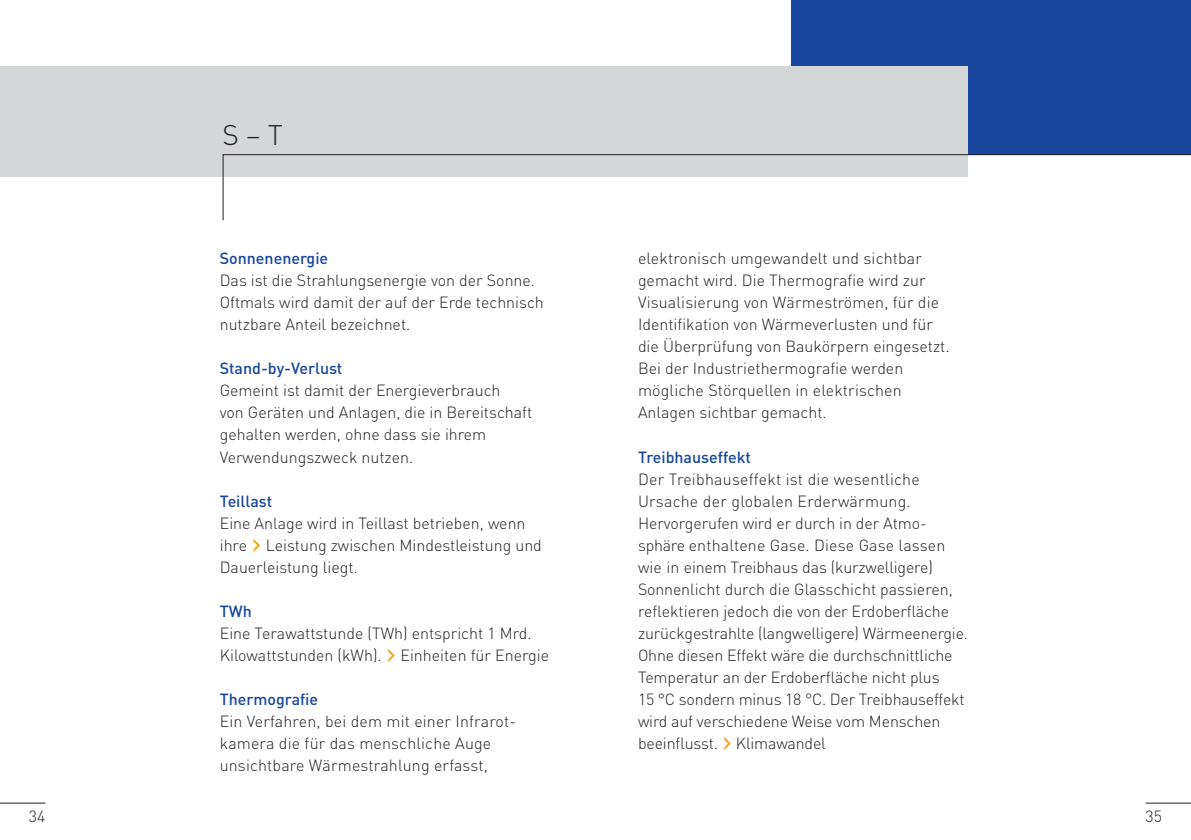
<style>
.page{position:relative;width:1191px;height:840px;background:#fff}
.page>*{position:absolute;margin:0;border:0;box-sizing:border-box;transform-origin:0 0}
.t1{font:300 28px "En BWDIN";color:#231f20}
.t2{font:300 16px/22px "En BWDIN";color:#231f20}
.t3{font:500 16px "En BWDIN";color:#18469d}
.s1{font-weight:400;font-size:32px;color:#f9a51b}
</style>
<div class="page">
<div style="left:0;top:66px;width:595px;height:110px;background:#d5d6d8"></div>
<hr style="left:0;top:802px;width:45px;height:1px;background:#231f20">
<div style="left:791px;top:0;width:400px;height:154px;background:#18469d"></div>
<div style="left:595px;top:66px;width:373px;height:110px;background:#d5d6d8"></div>
<svg style="left:222px;top:154px;width:969px;height:67px"></svg>
<hr style="left:1145px;top:802px;width:46px;height:1px;background:#231f20">
<h1 class="t1" style="left:223px;top:118px;width:62px">S – T</h1>
<p class="t3" style="left:220px;top:248px;width:110px">Sonnenenergie</p>
<p class="t2" style="left:220px;top:269px;width:326px">Das ist die Strahlungsenergie von der Sonne.<br>Oftmals wird damit der auf der Erde technisch nutzbare Anteil bezeichnet.</p>
<p class="t3" style="left:220px;top:358px;width:124px">Stand-by-Verlust</p>
<p class="t2" style="left:220px;top:379px;width:314px">Gemeint ist damit der Energieverbrauch<br>von Geräten und Anlagen, die in Bereitschaft gehalten werden, ohne dass sie ihrem Verwendungszweck nutzen.</p>
<p class="t3" style="left:220px;top:490px;width:54px">Teillast</p>
<p class="t2" style="left:220px;top:511px;width:324px">Eine Anlage wird in Teillast betrieben, wenn ihre <span class="s1">›</span> Leistung zwischen Mindestleistung und<br>Dauerleistung liegt.</p>
<p class="t3" style="left:220px;top:600px;width:33px">TWh</p>
<p class="t2" style="left:220px;top:621px;width:331px">Eine Terawattstunde (TWh) entspricht 1 Mrd.<br>Kilowattstunden (kWh). <span class="s1">›</span> Einheiten für Energie</p>
<p class="t3" style="left:220px;top:688px;width:100px">Thermografie</p>
<p class="t2" style="left:220px;top:709px;width:295px">Ein Verfahren, bei dem mit einer Infrarot&shy;kamera die für das menschliche Auge unsichtbare Wärmestrahlung erfasst,</p>
<p class="t2" style="left:638px;top:247px;width:313px">elektronisch umgewandelt und sichtbar gemacht wird. Die Thermografie wird zur Visualisierung von Wärmeströmen, für die Identifikation von Wärmeverlusten und für die Überprüfung von Baukörpern eingesetzt.<br>Bei der Industriethermografie werden mögliche Störquellen in elektrischen Anlagen sichtbar gemacht.</p>
<p class="t3" style="left:638px;top:446px;width:114px">Treibhauseffekt</p>
<p class="t2" style="left:638px;top:467px;width:331px">Der Treibhauseffekt ist die wesentliche Ursache der globalen Erderwärmung.<br>Hervorgerufen wird er durch in der Atmo&shy;sphäre enthaltene Gase. Diese Gase lassen wie in einem Treibhaus das (kurzwelligere)<br>Sonnenlicht durch die Glasschicht passieren, reflektieren jedoch die von der Erdoberfläche zurückgestrahlte (langwelligere) Wärmeenergie.<br>Ohne diesen Effekt wäre die durchschnittliche Temperatur an der Erdoberfläche nicht plus<br>15 °C sondern minus 18 °C. Der Treibhauseffekt wird auf verschiedene Weise vom Menschen beeinflusst. <span class="s1">›</span> Klimawandel</p>
<p class="t2" style="left:29px;top:804px;width:18px">34</p>
<p class="t2" style="left:1145px;top:804px;width:18px">35</p>
</div>
